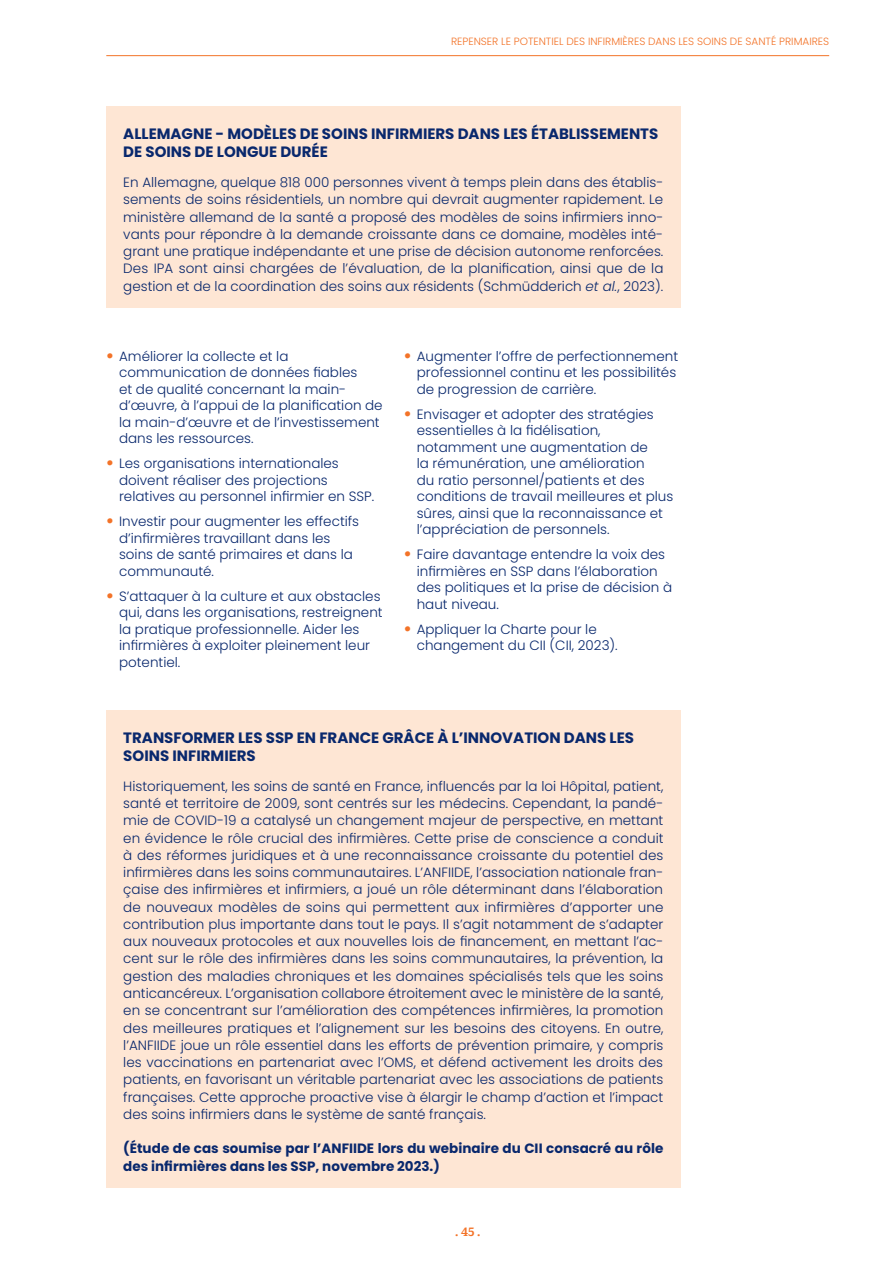
<style>
.page{position:relative;width:893px;height:1263px;background:#fff}
.page>*{position:absolute;margin:0;border:0;box-sizing:border-box;transform-origin:0 0}
.t1{font:700 15px/18px "Poppins";color:#09286d}
.t2{font:300 13.5px/16.5px "Poppins";color:#09286d}
.t3{font:700 13.5px/17.2px "Poppins";letter-spacing:.005em;color:#09286d}
.t4{font:600 12px "Literata";color:#f37328}
.t5{font:300 10.5px "Poppins";color:#f37328}
.s1{font-style:italic}
.s2{font-family:"Merriweather";font-weight:900;font-size:18px;color:#f37328}
</style>
<div class="page">
<hr style="left:106px;top:55px;width:723px;height:1px;background:#f37328">
<div style="left:106px;top:106px;width:574px;height:202px;background:#fee6d4"></div>
<div style="left:106px;top:710px;width:574px;height:477px;background:#fee6d4"></div>
<p class="t5" style="left:451px;top:35px;width:380px">REPENSER LE POTENTIEL DES INFIRMIÈRES DANS LES SOINS DE SANTÉ PRIMAIRES</p>
<p class="t1" style="left:123px;top:125px;width:537px">ALLEMAGNE - MODÈLES DE SOINS INFIRMIERS DANS LES ÉTABLISSEMENTS<br>DE SOINS DE LONGUE DURÉE</p>
<p class="t2" style="left:123px;top:174px;width:542px;line-height:17.2px;text-align:justify">En Allemagne, quelque 818 000 personnes vivent à temps plein dans des établis&shy;sements de soins résidentiels, un nombre qui devrait augmenter rapidement. Le ministère allemand de la santé a proposé des modèles de soins infirmiers inno&shy;vants pour répondre à la demande croissante dans ce domaine, modèles inté&shy;grant une pratique indépendante et une prise de décision autonome renforcées.<br>Des IPA sont ainsi chargées de l’évaluation, de la planification, ainsi que de la gestion et de la coordination des soins aux résidents (Schmüdderich <span class="s1">et al.</span>, 2023).</p>
<p class="t2" style="left:119px;top:348px;width:265px;text-indent:-13px"><span class="s2">•</span> Améliorer la collecte et la communication de données fiables<br>et de qualité concernant la main&shy;d’œuvre, à l’appui de la planification de la main-d’œuvre et de l’investissement dans les ressources.</p>
<p class="t2" style="left:119px;top:455px;width:257px;text-indent:-13px"><span class="s2">•</span> Les organisations internationales doivent réaliser des projections relatives au personnel infirmier en SSP.</p>
<p class="t2" style="left:119px;top:513px;width:242px;text-indent:-13px"><span class="s2">•</span> Investir pour augmenter les effectifs d’infirmières travaillant dans les soins de santé primaires et dans la communauté.</p>
<p class="t2" style="left:119px;top:588px;width:265px;text-indent:-13px"><span class="s2">•</span> S’attaquer à la culture et aux obstacles qui, dans les organisations, restreignent la pratique professionnelle. Aider les infirmières à exploiter pleinement leur potentiel.</p>
<p class="t2" style="left:417px;top:348px;width:263px;text-indent:-13px"><span class="s2">•</span> Augmenter l’offre de perfectionnement professionnel continu et les possibilités de progression de carrière.</p>
<p class="t2" style="left:417px;top:406px;width:258px;text-indent:-13px"><span class="s2">•</span> Envisager et adopter des stratégies essentielles à la fidélisation, notamment une augmentation de<br>la rémunération, une amélioration<br>du ratio personnel/patients et des conditions de travail meilleures et plus sûres, ainsi que la reconnaissance et l’appréciation de personnels.</p>
<p class="t2" style="left:417px;top:546px;width:257px;text-indent:-13px"><span class="s2">•</span> Faire davantage entendre la voix des infirmières en SSP dans l’élaboration des politiques et la prise de décision à haut niveau.</p>
<p class="t2" style="left:417px;top:621px;width:202px;text-indent:-13px"><span class="s2">•</span> Appliquer la Charte pour le changement du CII (CII, 2023).</p>
<p class="t1" style="left:123px;top:729px;width:512px">TRANSFORMER LES SSP EN FRANCE GRÂCE À L’INNOVATION DANS LES<br>SOINS INFIRMIERS</p>
<p class="t2" style="left:123px;top:778px;width:542px;line-height:17.2px;text-align:justify">Historiquement, les soins de santé en France, influencés par la loi Hôpital, patient, santé et territoire de 2009, sont centrés sur les médecins. Cependant, la pandé&shy;mie de COVID-19 a catalysé un changement majeur de perspective, en mettant en évidence le rôle crucial des infirmières. Cette prise de conscience a conduit à des réformes juridiques et à une reconnaissance croissante du potentiel des infirmières dans les soins communautaires. L’ANFIIDE, l’association nationale fran&shy;çaise des infirmières et infirmiers, a joué un rôle déterminant dans l’élaboration de nouveaux modèles de soins qui permettent aux infirmières d’apporter une contribution plus importante dans tout le pays. Il s’agit notamment de s’adapter aux nouveaux protocoles et aux nouvelles lois de financement, en mettant l’ac&shy;cent sur le rôle des infirmières dans les soins communautaires, la prévention, la gestion des maladies chroniques et les domaines spécialisés tels que les soins anticancéreux. L’organisation collabore étroitement avec le ministère de la santé, en se concentrant sur l’amélioration des compétences infirmières, la promotion des meilleures pratiques et l’alignement sur les besoins des citoyens. En outre, l’ANFIIDE joue un rôle essentiel dans les efforts de prévention primaire, y compris les vaccinations en partenariat avec l’OMS, et défend activement les droits des patients, en favorisant un véritable partenariat avec les associations de patients françaises. Cette approche proactive vise à élargir le champ d’action et l’impact des soins infirmiers dans le système de santé français.</p>
<p class="t3" style="left:123px;top:1140px;width:542px">(Étude de cas soumise par l’ANFIIDE lors du webinaire du CII consacré au rôle des infirmières dans les SSP, novembre 2023.)</p>
<p class="t4" style="left:455px;top:1223px;width:28px">. 45 .</p>
</div>
